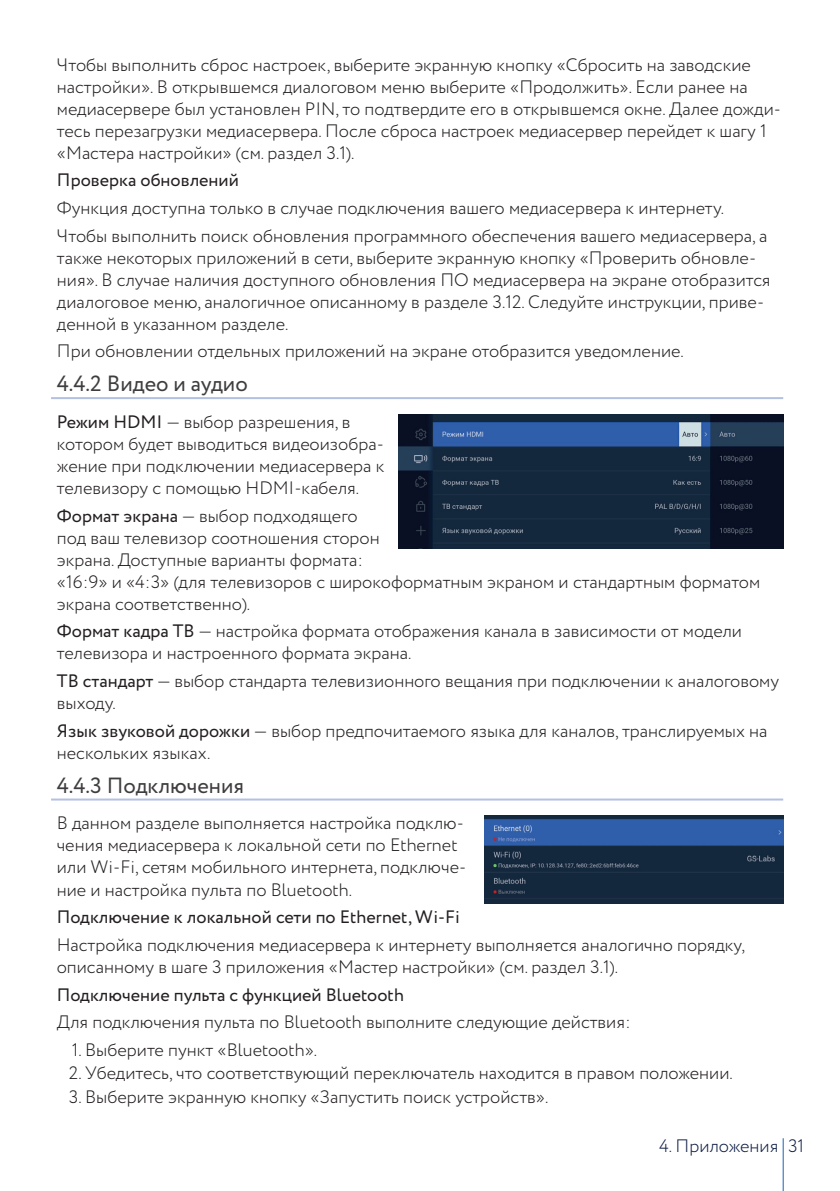
<style>
.page{position:relative;width:840px;height:1191px;background:#fff}
.page>*{position:absolute;margin:0;border:0;box-sizing:border-box;transform-origin:0 0}
.t1{font:22px "Circe";color:#3e3e3f}
.t2{font:300 18px/22px "Circe";color:#231f20}
.t3{font:18px "Circe";color:#231f20}
.t4{font:300 18px "Circe";color:#112147}
.s1{font-weight:400}
</style>
<div class="page">
<hr style="left:782px;top:1138px;width:1px;height:53px;background:#1764b1">
<hr style="left:51px;top:397px;width:731px;height:2px;background:#b3c0e1">
<img style="left:398px;top:414px;width:384px;height:134px">
<hr style="left:51px;top:798px;width:731px;height:2px;background:#b3c0e1">
<img style="left:484px;top:815px;width:298px;height:88px">
<p class="t2" style="left:57px;top:54px;width:725px">Чтобы выполнить сброс настроек, выберите экранную кнопку «Сбросить на заводские настройки». В открывшемся диалоговом меню выберите «Продолжить». Если ранее на медиасервере был установлен PIN, то подтвердите его в открывшемся окне. Далее дожди&shy;тесь перезагрузки медиасервера. После сброса настроек медиасервер перейдет к шагу 1 «Мастера настройки» (см. раздел 3.1).</p>
<p class="t3" style="left:57px;top:168px;width:183px">Проверка обновлений</p>
<p class="t2" style="left:57px;top:194px;width:711px;line-height:27.6px">Функция доступна только в случае подключения вашего медиасервера к интернету.<br>Чтобы выполнить поиск обновления программного обеспечения вашего медиасервера, а</p>
<p class="t2" style="left:57px;top:247px;width:714px">также некоторых приложений в сети, выберите экранную кнопку «Проверить обновле&shy;ния». В случае наличия доступного обновления ПО медиасервера на экране отобразится диалоговое меню, аналогичное описанному в разделе 3.12. Следуйте инструкции, приве&shy;денной в указанном разделе.</p>
<p class="t2" style="left:57px;top:341px;width:628px">При обновлении отдельных приложений на экране отобразится уведомление.</p>
<p class="t1" style="left:57px;top:369px;width:192px">4.4.2 Видео и аудио</p>
<p class="t2" style="left:57px;top:411px;width:329px"><span class="s1">Режим HDMI</span> — выбор разрешения, в котором будет выводиться видеоизобра&shy;жение при подключении медиасервера к телевизору с помощью HDMI-кабеля.</p>
<p class="t2" style="left:57px;top:505px;width:704px"><span class="s1">Формат экрана</span> — выбор подходящего<br>под ваш телевизор соотношения сторон<br>экрана. Доступные варианты формата:<br>«16:9» и «4:3» (для телевизоров с широкоформатным экраном и стандартным форматом экрана соответственно).</p>
<p class="t2" style="left:57px;top:621px;width:686px"><span class="s1">Формат кадра ТВ</span> — настройка формата отображения канала в зависимости от модели телевизора и настроенного формата экрана.</p>
<p class="t2" style="left:57px;top:670px;width:723px"><span class="s1">ТВ стандарт</span> — выбор стандарта телевизионного вещания при подключении к аналоговому выходу.</p>
<p class="t2" style="left:57px;top:720px;width:711px"><span class="s1">Язык звуковой дорожки</span> — выбор предпочитаемого языка для каналов, транслируемых на нескольких языках.</p>
<p class="t1" style="left:57px;top:770px;width:189px">4.4.3 Подключения</p>
<p class="t2" style="left:57px;top:812px;width:411px">В данном разделе выполняется настройка подклю&shy;чения медиасервера к локальной сети по Ethernet или Wi-Fi, сетям мобильного интернета, подключе&shy;ние и настройка пульта по Bluetooth.</p>
<p class="t3" style="left:57px;top:905px;width:404px">Подключение к локальной сети по Ethernet, Wi-Fi</p>
<p class="t2" style="left:57px;top:934px;width:689px">Настройка подключения медиасервера к интернету выполняется аналогично порядку, описанному в шаге 3 приложения «Мастер настройки» (см. раздел 3.1).</p>
<p class="t3" style="left:57px;top:982px;width:348px">Подключение пульта с функцией Bluetooth</p>
<p class="t2" style="left:57px;top:1011px;width:575px">Для подключения пульта по Bluetooth выполните следующие действия:</p>
<p class="t2" style="left:72px;top:1039px;width:247px">1. Выберите пункт «Bluetooth».</p>
<p class="t2" style="left:69px;top:1062px;width:665px">2. Убедитесь, что соответствующий переключатель находится в правом положении.</p>
<p class="t2" style="left:69px;top:1086px;width:480px">3. Выберите экранную кнопку «Запустить поиск устройств».</p>
<p class="t4" style="left:658px;top:1134px;width:146px">4. Приложения 31</p>
</div>
